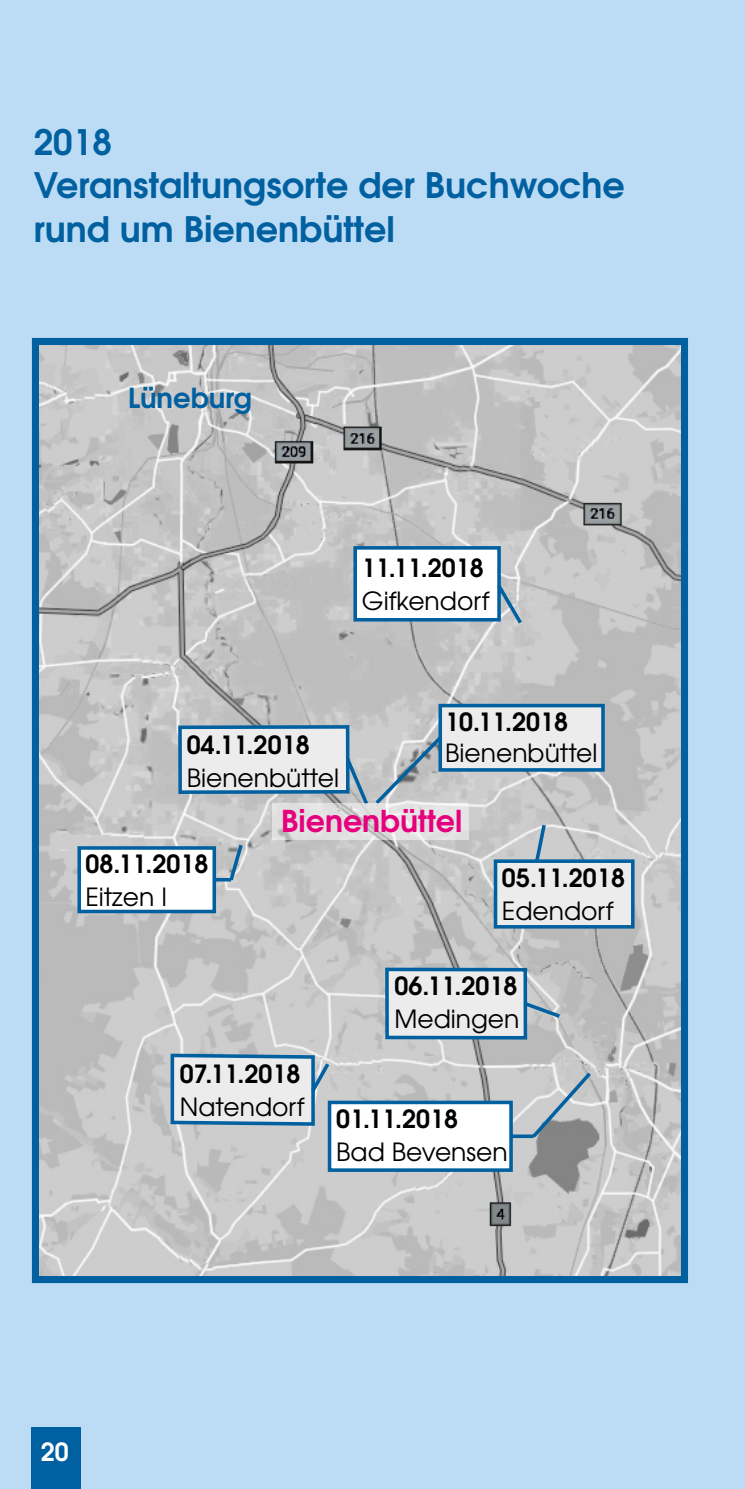
<style>
.page{position:relative;width:745px;height:1489px;background:#fff}
.page>*{position:absolute;margin:0;border:0;box-sizing:border-box;transform-origin:0 0}
.t1{font:700 35px/43.8px "Te X Gyre Adventor";color:#0060a0}
.t2{font:700 30px "Te X Gyre Adventor";color:#e6007d}
.t3{font:700 27.5px "Te X Gyre Adventor";color:#0060a0}
.t4{font:700 25px "Te X Gyre Adventor";color:#000}
.t5{font:25px "Te X Gyre Adventor";color:#000}
.t6{font:700 25px "Te X Gyre Adventor";color:#fff}
</style>
<div class="page">
<div style="left:0;top:0;width:744px;height:1488px;background:#bcdcf5"></div>
<img style="left:40px;top:346px;width:639px;height:928px">
<svg style="left:176px;top:702px;width:430px;height:106px;background:#c6cdd2"></svg>
<svg style="left:76px;top:840px;width:169px;height:75px;background:#d1dde5"></svg>
<svg style="left:491px;top:821px;width:145px;height:109px;background:#c8d1d8"></svg>
<svg style="left:169px;top:1051px;width:425px;height:122px;background:#c9d0d5"></svg>
<svg style="left:383px;top:965px;width:180px;height:76px;background:#c7d2d9"></svg>
<div style="left:32px;top:1427px;width:49px;height:61px;background:#0060a0"></div>
<div style="left:32px;top:338px;width:655px;height:944px;border:7px solid #0060a0"></div>
<svg style="left:351px;top:544px;width:174px;height:83px;background:#d6e1e8"></svg>
<div style="left:272px;top:803px;width:196px;height:37px;background:#fff;opacity:.5"></div>
<h1 class="t1" style="left:34px;top:116px;width:592px">2018<br>Veranstaltungsorte der Buchwoche rund um Bienenbüttel</h1>
<p class="t3" style="left:128px;top:374px;width:125px">Lüneburg</p>
<p class="t4" style="left:361px;top:546px;width:123px">11.11.2018</p>
<p class="t5" style="left:361px;top:581px;width:129px">Gifkendorf</p>
<p class="t4" style="left:186px;top:722px;width:124px">04.11.2018</p>
<p class="t5" style="left:186px;top:757px;width:154px">Bienenbüttel</p>
<p class="t4" style="left:445px;top:700px;width:124px">10.11.2018</p>
<p class="t5" style="left:445px;top:732px;width:154px">Bienenbüttel</p>
<p class="t4" style="left:85px;top:842px;width:124px">08.11.2018</p>
<p class="t5" style="left:85px;top:877px;width:83px">Eitzen I</p>
<p class="t2" style="left:281px;top:795px;width:182px">Bienenbüttel</p>
<p class="t4" style="left:501px;top:855px;width:124px">05.11.2018</p>
<p class="t5" style="left:501px;top:890px;width:113px">Edendorf</p>
<p class="t4" style="left:394px;top:964px;width:124px">06.11.2018</p>
<p class="t5" style="left:394px;top:999px;width:126px">Medingen</p>
<p class="t6" style="left:41px;top:1429px;width:29px">20</p>
<p class="t4" style="left:180px;top:1052px;width:122px">07.11.2018</p>
<p class="t5" style="left:180px;top:1087px;width:126px">Natendorf</p>
<p class="t4" style="left:336px;top:1096px;width:123px">01.11.2018</p>
<p class="t5" style="left:336px;top:1131px;width:173px">Bad Bevensen</p>
</div>
